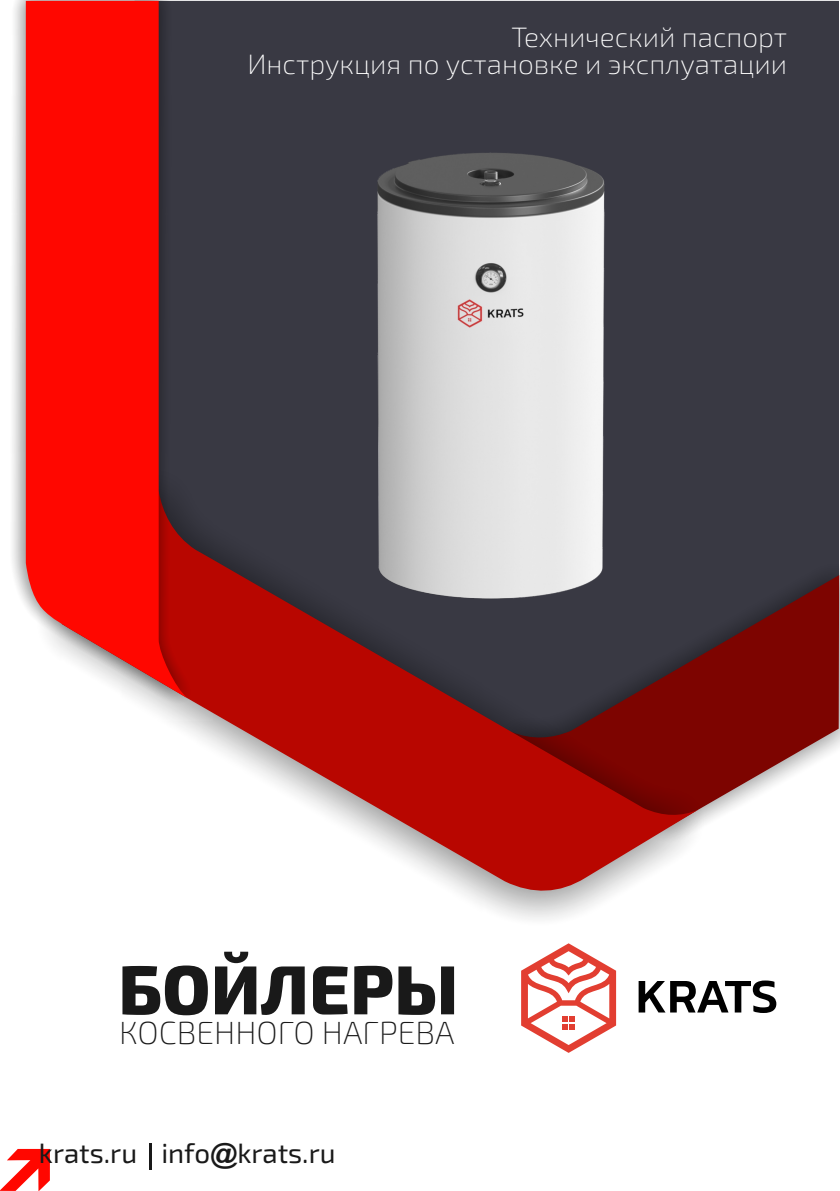
<style>
.page{position:relative;width:840px;height:1191px;background:#fff}
.page>*{position:absolute;margin:0;border:0;box-sizing:border-box;transform-origin:0 0}
.t1{font:800 69.4px "Exo 2.0";color:#191919}
.t2{font:200 32px "Exo 2.0";color:#191919}
.t3{font:200 28px/27.2px "Exo 2.0";color:#fff;text-align:right}
.t4{font:27.6px "Exo 2.0";color:#191919}
.s1{font-family:"Arial";font-weight:700}
</style>
<div class="page">
<svg style="left:638px;top:980px;width:137px;height:33px"></svg>
<svg style="left:521px;top:957px;width:94px;height:96px"></svg>
<svg style="left:0;top:1149px;width:50px;height:42px"></svg>
<div style="left:212px;top:1px;width:626px;height:540px;background:#393943"></div>
<div style="left:750px;top:541px;width:89px;height:206px;background:#393943"></div>
<svg style="left:750px;top:575px;width:88px;height:222px;background:#893534"></svg>
<svg style="left:212px;top:430px;width:538px;height:527px"></svg>
<svg style="left:172px;top:491px;width:526px;height:403px"></svg>
<svg style="left:12px;top:0;width:200px;height:720px"></svg>
<svg style="left:26px;top:1px;width:161px;height:697px;background:#df1d18"></svg>
<hr style="left:149px;top:1143px;width:2px;height:26px;background:#191919">
<img style="left:223px;top:117px;width:507px;height:507px">
<p class="t3" style="left:247px;top:26px;width:540px">Технический паспорт<br>Инструкция по установке и эксплуатации</p>
<h1 class="t1" style="left:118px;top:965px;width:342px">БОЙЛЕРЫ</h1>
<p class="t2" style="left:119px;top:1021px;width:336px">КОСВЕННОГО НАГРЕВА</p>
<p class="t4" style="left:39px;top:1143px;width:298px">krats.ru info<span class="s1">@</span>krats.ru</p>
</div>
